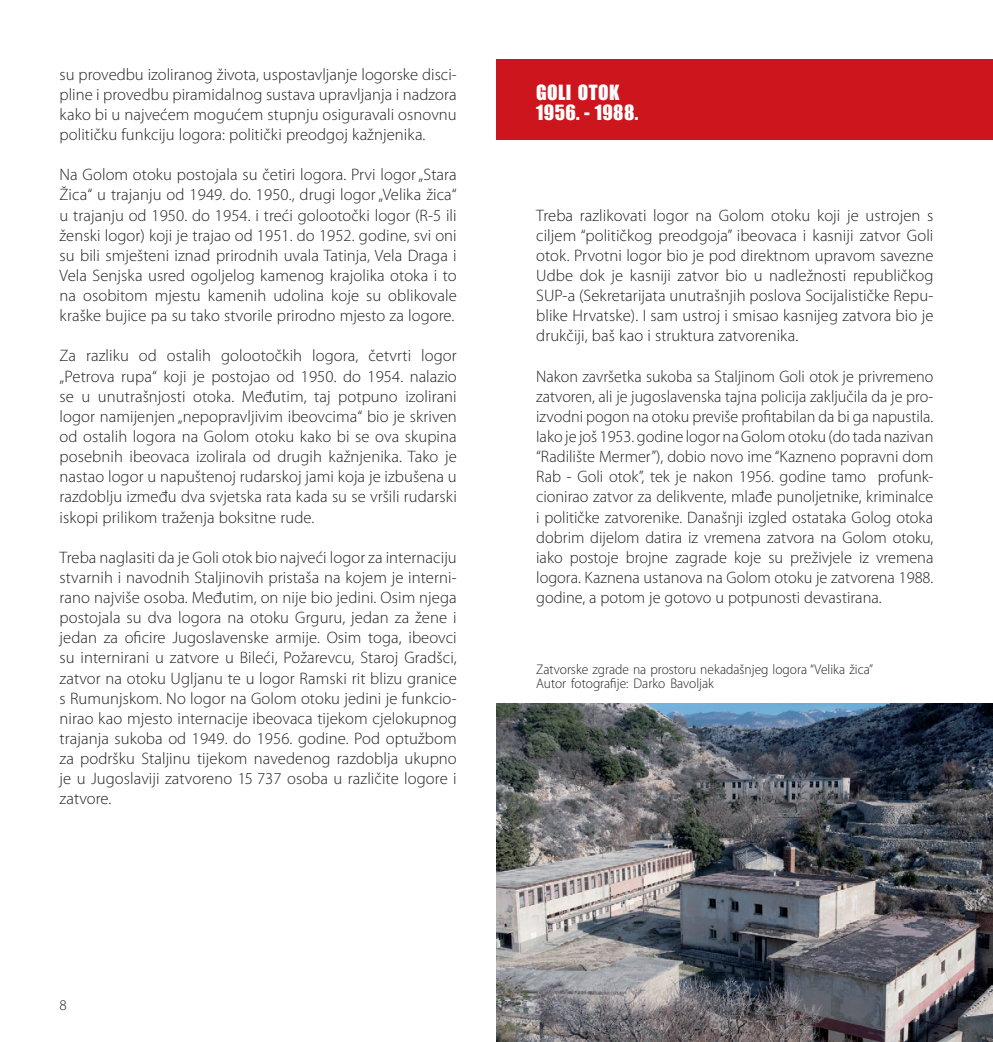
<style>
.page{position:relative;width:993px;height:1042px;background:#fff}
.page>*{position:absolute;margin:0;border:0;box-sizing:border-box;transform-origin:0 0}
.naslovi{font:19.25px "Impact";letter-spacing:.02em;color:#fff}
.tekst{font:300 16.62px/20.1px "Myriad Pro";letter-spacing:.005em;color:#231f20;text-align:justify}
.t1{font:300 14.88px "Myriad Pro";color:#231f20}
.naslovi-2{font:300 14px "Myriad Pro";color:#231f20;scale:.96 1}
</style>
<div class="page">
<div style="left:496px;top:59px;width:496px;height:81px;background:#cd151d"></div>
<img style="left:496px;top:704px;width:496px;height:338px">
<p class="tekst" style="left:60px;top:64px;width:398px">su provedbu izoliranog života, uspostavljanje logorske disci&shy;pline i provedbu piramidalnog sustava upravljanja i nadzora kako bi u najvećem mogućem stupnju osiguravali osnovnu političku funkciju logora: politički preodgoj kažnjenika.</p>
<p class="tekst" style="left:60px;top:165px;width:398px">Na Golom otoku postojala su četiri logora. Prvi logor „Stara Žica“ u trajanju od 1949. do. 1950., drugi logor „Velika žica“ u trajanju od 1950. do 1954. i treći golootočki logor (R-5 ili ženski logor) koji je trajao od 1951. do 1952. godine, svi oni su bili smješteni iznad prirodnih uvala Tatinja, Vela Draga i Vela Senjska usred ogoljelog kamenog krajolika otoka i to na osobitom mjestu kamenih udolina koje su oblikovale kraške bujice pa su tako stvorile prirodno mjesto za logore.</p>
<p class="tekst" style="left:60px;top:346px;width:398px">Za razliku od ostalih golootočkih logora, četvrti logor „Petrova rupa“ koji je postojao od 1950. do 1954. nalazio se u unutrašnjosti otoka. Međutim, taj potpuno izolirani logor namijenjen „nepopravljivim ibeovcima“ bio je skriven od ostalih logora na Golom otoku kako bi se ova skupina posebnih ibeovaca izolirala od drugih kažnjenika. Tako je nastao logor u napuštenoj rudarskoj jami koja je izbušena u razdoblju između dva svjetska rata kada su se vršili rudarski iskopi prilikom traženja boksitne rude.</p>
<p class="tekst" style="left:60px;top:547px;width:398px">Treba naglasiti da je Goli otok bio najveći logor za internaciju stvarnih i navodnih Staljinovih pristaša na kojem je interni&shy;rano najviše osoba. Međutim, on nije bio jedini. Osim njega postojala su dva logora na otoku Grguru, jedan za žene i jedan za oficire Jugoslavenske armije. Osim toga, ibeovci su internirani u zatvore u Bileći, Požarevcu, Staroj Gradšci, zatvor na otoku Ugljanu te u logor Ramski rit blizu granice s Rumunjskom. No logor na Golom otoku jedini je funkcio&shy;nirao kao mjesto internacije ibeovaca tijekom cjelokupnog trajanja sukoba od 1949. do 1956. godine. Pod optužbom za podršku Staljinu tijekom navedenog razdoblja ukupno je u Jugoslaviji zatvoreno 15 737 osoba u različite logore i zatvore.</p>
<p class="t1" style="left:60px;top:997px;width:9px">8</p>
<p class="naslovi" style="left:536px;top:77px;width:85px">GOLI OTOK</p>
<p class="naslovi" style="left:536px;top:97px;width:103px">1956. - 1988.</p>
<p class="tekst" style="left:536px;top:205px;width:398px">Treba razlikovati logor na Golom otoku koji je ustrojen s ciljem “političkog preodgoja” ibeovaca i kasniji zatvor Goli otok. Prvotni logor bio je pod direktnom upravom savezne Udbe dok je kasniji zatvor bio u nadležnosti republičkog SUP-a (Sekretarijata unutrašnjih poslova Socijalističke Repu&shy;blike Hrvatske). I sam ustroj i smisao kasnijeg zatvora bio je drukčiji, baš kao i struktura zatvorenika.</p>
<p class="tekst" style="left:536px;top:366px;width:398px">Nakon završetka sukoba sa Staljinom Goli otok je privremeno zatvoren, ali je jugoslavenska tajna policija zaključila da je pro&shy;izvodni pogon na otoku previše profitabilan da bi ga napustila.<br>Iako je još 1953. godine logor na Golom otoku (do tada nazivan “Radilište Mermer”), dobio novo ime “Kazneno popravni dom Rab - Goli otok”, tek je nakon 1956. godine tamo profunk&shy;cionirao zatvor za delikvente, mlađe punoljetnike, kriminalce i političke zatvorenike. Današnji izgled ostataka Golog otoka dobrim dijelom datira iz vremena zatvora na Golom otoku, iako postoje brojne zagrade koje su preživjele iz vremena logora. Kaznena ustanova na Golom otoku je zatvorena 1988. godine, a potom je gotovo u potpunosti devastirana.</p>
<p class="naslovi-2" style="left:536px;top:661px;width:352px">Zatvorske zgrade na prostoru nekadašnjeg logora “Velika žica”</p>
<p class="naslovi-2" style="left:536px;top:675px;width:186px">Autor fotografije: Darko Bavoljak</p>
</div>
